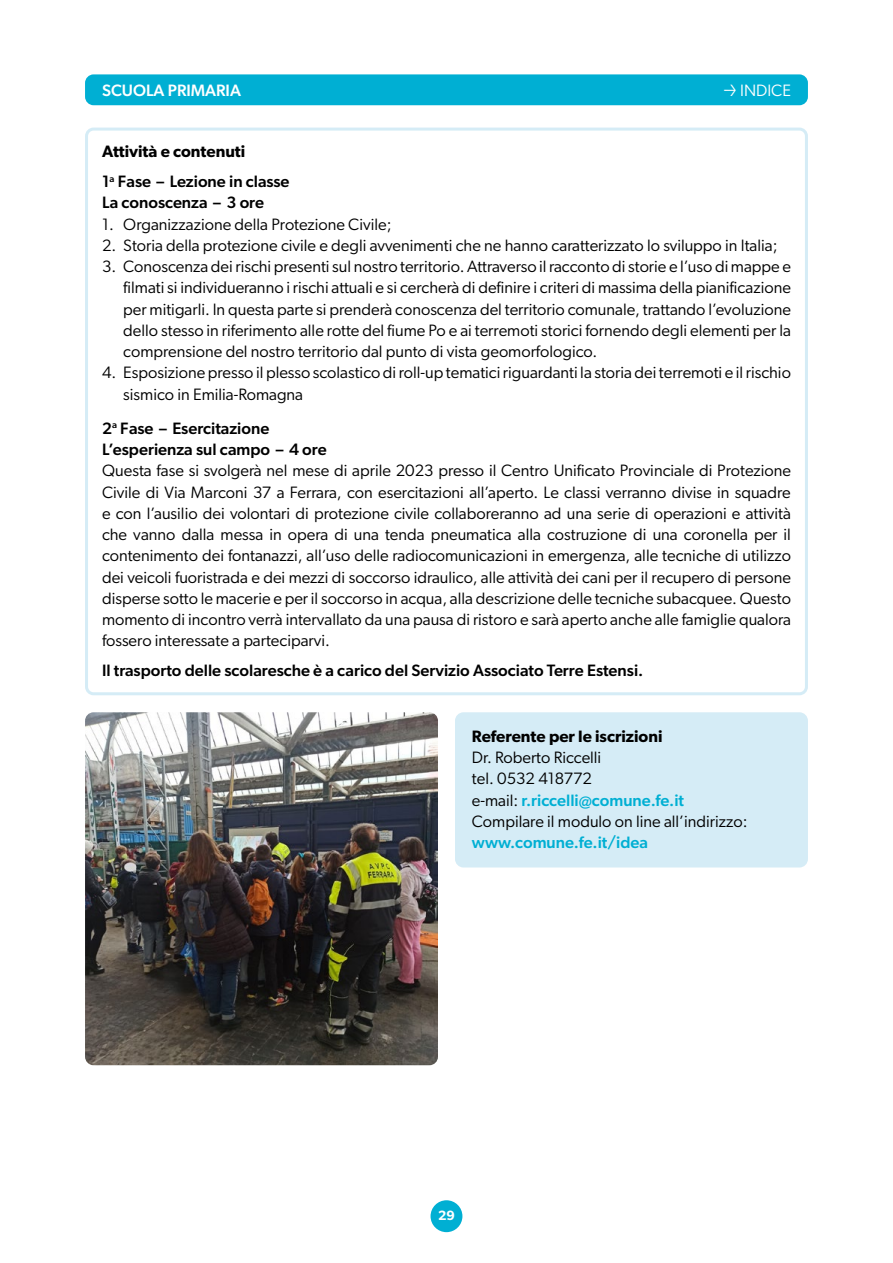
<style>
.page{position:relative;width:893px;height:1263px;background:#fff}
.page>*{position:absolute;margin:0;border:0;box-sizing:border-box;transform-origin:0 0}
.t1{font:16.5px/21.3px "Gibson";color:#000;text-align:justify}
.t2{font:500 16.5px/29.7px "Gibson";color:#000}
.t3{font:600 16.5px "Gibson";color:#000}
.t4{font:500 16.5px "Gibson";color:#00afd3}
.t5{font:500 16.5px "Gibson";color:#fff}
.t6{font:16.5px "Gibson";color:#fff}
.t7{font:600 13.5px "Gibson";color:#fff}
.s1{font-family:"Bernino Sans";font-stretch:condensed}
.s2{font-weight:600}
.s3{font-weight:500;color:#00afd3}
</style>
<div class="page">
<div style="left:431px;top:1200px;width:31px;height:32px;background:#00afd3;border-radius:50%"></div>
<div style="left:85px;top:74px;width:723px;height:31px;background:#00afd3;border-radius:9px"></div>
<div style="left:85px;top:128px;width:723px;height:567px;border:3px solid #d5ecf6;border-radius:7px"></div>
<div style="left:455px;top:712px;width:353px;height:155px;background:#d5ecf6;border-radius:9px"></div>
<img style="left:85px;top:712px;width:353px;height:353px">
<p class="t5" style="left:102px;top:80px;width:140px">SCUOLA PRIMARIA</p>
<p class="t6" style="left:723px;top:80px;width:69px"><span class="s1">→</span> INDICE</p>
<p class="t2" style="left:102px;top:136px;width:189px"><span class="s2">Attività e contenuti<br></span>1<sup>a</sup> Fase – Lezione in classe</p>
<p class="t2" style="left:102px;top:187px;width:164px">La conoscenza – 3 ore</p>
<p class="t1" style="left:102px;top:213px;width:291px">1. Organizzazione della Protezione Civile;</p>
<p class="t1" style="left:102px;top:234px;width:677px">2. Storia della protezione civile e degli avvenimenti che ne hanno caratterizzato lo sviluppo in Italia;</p>
<p class="t1" style="left:123px;top:256px;width:669px;text-indent:-21px">3. Conoscenza dei rischi presenti sul nostro territorio. Attraverso il racconto di storie e l’uso di mappe e filmati si individueranno i rischi attuali e si cercherà di definire i criteri di massima della pianificazione per mitigarli. In questa parte si prenderà conoscenza del territorio comunale, trattando l’evoluzione dello stesso in riferimento alle rotte del fiume Po e ai terremoti storici fornendo degli elementi per la comprensione del nostro territorio dal punto di vista geomorfologico.</p>
<p class="t1" style="left:123px;top:362px;width:669px;text-indent:-21px">4. Esposizione presso il plesso scolastico di roll-up tematici riguardanti la storia dei terremoti e il rischio sismico in Emilia-Romagna</p>
<p class="t2" style="left:102px;top:417px;width:226px;line-height:21.3px">2<sup>a</sup> Fase – Esercitazione<br>L’esperienza sul campo – 4 ore</p>
<p class="t1" style="left:102px;top:460px;width:690px">Questa fase si svolgerà nel mese di aprile 2023 presso il Centro Unificato Provinciale di Protezione Civile di Via Marconi 37 a Ferrara, con esercitazioni all’aperto. Le classi verranno divise in squadre e con l’ausilio dei volontari di protezione civile collaboreranno ad una serie di operazioni e attività che vanno dalla messa in opera di una tenda pneumatica alla costruzione di una coronella per il contenimento dei fontanazzi, all’uso delle radiocomunicazioni in emergenza, alle tecniche di utilizzo dei veicoli fuoristrada e dei mezzi di soccorso idraulico, alle attività dei cani per il recupero di persone disperse sotto le macerie e per il soccorso in acqua, alla descrizione delle tecniche subacquee. Questo momento di incontro verrà intervallato da una pausa di ristoro e sarà aperto anche alle famiglie qualora fossero interessate a parteciparvi.</p>
<p class="t2" style="left:102px;top:655px;width:543px">Il trasporto delle scolaresche è a carico del Servizio Associato Terre Estensi.</p>
<p class="t3" style="left:472px;top:726px;width:192px">Referente per le iscrizioni</p>
<p class="t1" style="left:472px;top:747px;width:277px;text-align:left">Dr. Roberto Riccelli<br>tel. 0532 418772<br>e-mail: <span class="s3">r.riccelli@comune.fe.it<br></span>Compilare il modulo on line all’indirizzo:</p>
<p class="t4" style="left:472px;top:833px;width:178px">www.comune.fe.it/idea</p>
<p class="t7" style="left:438px;top:1208px;width:18px">29</p>
</div>
